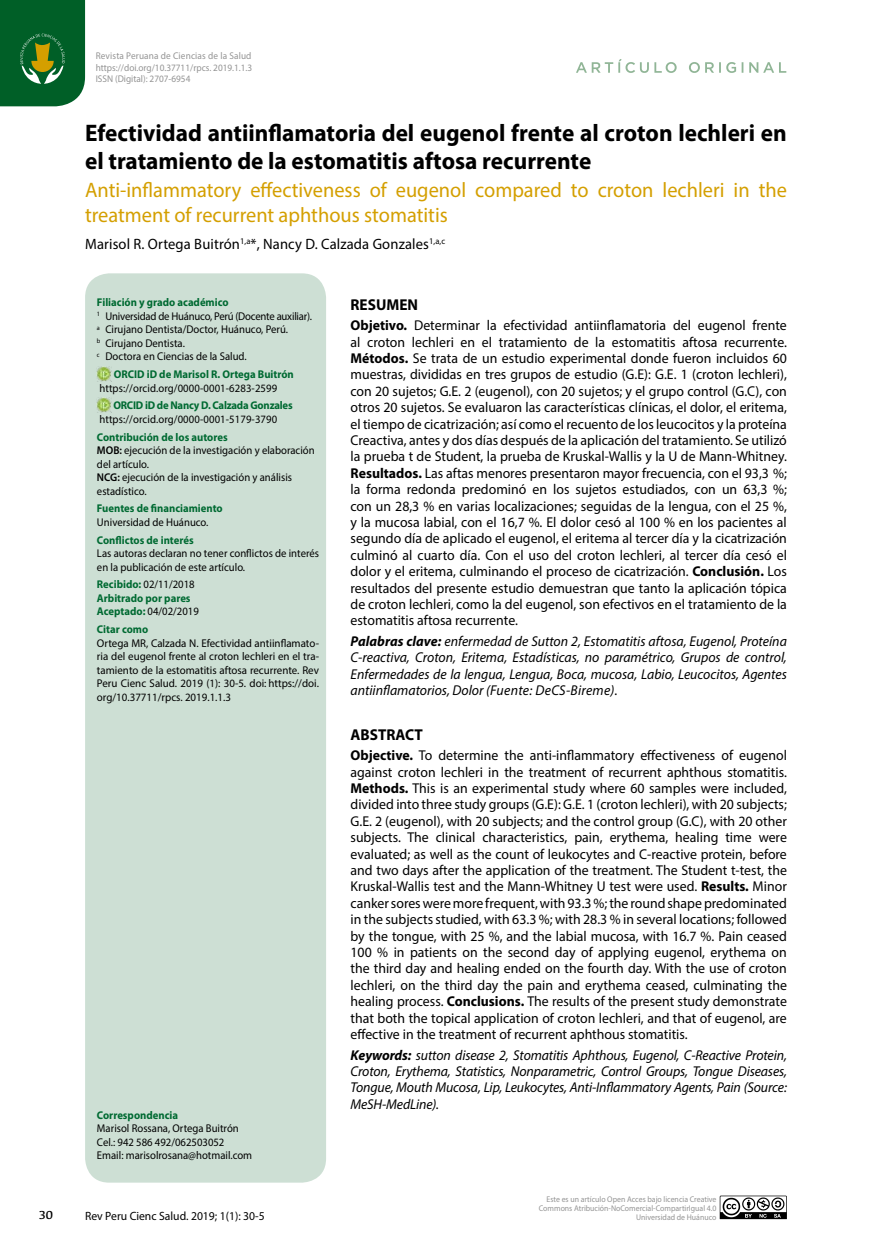
<style>
.page{position:relative;width:872px;height:1255px;background:#fff}
.page>*{position:absolute;margin:0;border:0;box-sizing:border-box;transform-origin:0 0}
.t1{font:700 24px/27.6px "Myriad Pro";color:#000}
.t2{font:21px/24.2px "Myriad Pro";color:#d49f00}
.t3{font:700 15.75px "Myriad Pro";color:#000}
.t4{font:15px "Myriad Pro";letter-spacing:.01em;color:#000}
.t5{font:14.25px/16.4px "Myriad Pro";color:#000;text-align:justify}
.t6{font:italic 14.25px/16.4px "Myriad Pro";letter-spacing:-.005em;color:#000;text-align:justify}
.t7{font:12px "Myriad Pro";color:#000}
.t8{font:12px "Kefa";color:#000}
.t9{font:11.25px/13.5px "Myriad Pro";color:#000;scale:.95 1}
.t10{font:11.25px/13.5px "Myriad Pro";color:#000;text-align:justify}
.t11{font:700 11.25px/13.5px "Myriad Pro";color:#006a32;scale:.95 1}
.t12{font:700 11.25px "Myriad Pro";letter-spacing:-.02em;color:#006a32;scale:.95 1}
.t13{font:9.75px/11.2px "Myriad Pro";color:#949494;text-align:justify;scale:.95 1}
.t14{font:8.25px/9px "Myriad Pro";color:#949494;text-align:right;scale:.95 1}
.s1{font-weight:700;color:#006a32}
.s2{font-weight:600}
.s3{font-weight:400;color:#000}
.s4{font-weight:700}
.s5{font-size:12px}
</style>
<div class="page">
<svg style="left:576px;top:59px;width:210px;height:14px"></svg>
<svg style="left:0;top:0;width:85px;height:106px;background:#166930"></svg>
<svg style="left:719px;top:1195px;width:68px;height:24px"></svg>
<div style="left:85px;top:273px;width:241px;height:909px;background:#cddfd4;border-radius:24px"></div>
<img style="left:97px;top:366px;width:15px;height:15px">
<img style="left:97px;top:398px;width:15px;height:14px">
<p class="t13" style="left:96px;top:50px;width:166px">Revista Peruana de Ciencias de la Salud https://doi.org/10.37711/rpcs. 2019.1.1.3<br>ISSN (Digital): 2707-6954</p>
<h1 class="t1" style="left:85px;top:119px;width:703px">Efectividad antiinflamatoria del eugenol frente al croton lechleri en el tratamiento de la estomatitis aftosa recurrente</h1>
<h2 class="t2" style="left:85px;top:178px;width:703px">Anti-inflammatory effectiveness of eugenol compared to croton lechleri in the treatment of recurrent aphthous stomatitis</h2>
<p class="t4" style="left:85px;top:235px;width:362px">Marisol R. Ortega Buitrón<sup>1,a</sup>*, Nancy D. Calzada Gonzales<sup>1,a,c</sup></p>
<p class="t9" style="left:97px;top:295px;width:228px"><span class="s1">Filiación y grado académico<br></span><sup>1</sup> Universidad de Huánuco, Perú (Docente auxiliar). <sup>a</sup> Cirujano Dentista/Doctor, Huánuco, Perú.<br><sup>b</sup> Cirujano Dentista.<br><sup>c</sup> Doctora en Ciencias de la Salud.</p>
<p class="t11" style="left:114px;top:367px;width:191px">ORCID iD de Marisol R. Ortega Buitrón</p>
<p class="t9" style="left:99px;top:381px;width:189px">https://orcid.org/0000-0001-6283-2599</p>
<p class="t12" style="left:113px;top:398px;width:190px">ORCID iD de Nancy D. Calzada Gonzales</p>
<p class="t9" style="left:99px;top:412px;width:189px">https://orcid.org/0000-0001-5179-3790</p>
<p class="t9" style="left:97px;top:430px;width:231px"><span class="s1">Contribución de los autores<br></span><span class="s2">MOB:</span> ejecución de la investigación y elaboración del artículo.<br><span class="s2">NCG:</span> ejecución de la investigación y análisis estadístico.</p>
<p class="t11" style="left:97px;top:501px;width:134px">Fuentes de financiamiento</p>
<p class="t9" style="left:97px;top:515px;width:119px">Universidad de Huánuco.</p>
<p class="t11" style="left:97px;top:532px;width:103px">Conflictos de interés</p>
<p class="t9" style="left:97px;top:546px;width:235px">Las autoras declaran no tener conflictos de interés en la publicación de este artículo.</p>
<p class="t11" style="left:97px;top:577px;width:109px">Recibido: <span class="s3">02/11/2018<br></span>Arbitrado por pares<br>Aceptado: <span class="s3">04/02/2019</span></p>
<p class="t11" style="left:97px;top:622px;width:55px">Citar como</p>
<p class="t10" style="left:97px;top:636px;width:223px">Ortega MR, Calzada N. Efectividad antiinflamato&shy;ria del eugenol frente al croton lechleri en el tra&shy;tamiento de la estomatitis aftosa recurrente. Rev Peru Cienc Salud. 2019 (1): 30-5. doi: https://doi. org/10.37711/rpcs. 2019.1.1.3</p>
<p class="t11" style="left:97px;top:1107px;width:87px">Correspondencia</p>
<p class="t9" style="left:97px;top:1121px;width:165px">Marisol Rossana, Ortega Buitrón<br>Cel.: 942 586 492/062503052<br>Email: marisolrosana@hotmail.com</p>
<p class="t8" style="left:39px;top:1207px;width:16px">30</p>
<p class="t7" style="left:85px;top:1208px;width:181px">Rev Peru Cienc Salud. 2019; 1(1): 30-5</p>
<p class="t3" style="left:350px;top:294px;width:69px">RESUMEN</p>
<p class="t5" style="left:350px;top:317px;width:438px"><span class="s4">Objetivo.</span> Determinar la efectividad antiinflamatoria del eugenol frente al croton lechleri en el tratamiento de la estomatitis aftosa recurrente.<br><span class="s4">Métodos.</span> Se trata de un estudio experimental donde fueron incluidos 60 muestras, divididas en tres grupos de estudio (G.E): G.E. 1 (croton lechleri), con 20 sujetos; G.E. 2 (eugenol), con 20 sujetos; y el grupo control (G.C), con otros 20 sujetos. Se evaluaron las características clínicas, el dolor, el eritema, el tiempo de cicatrización; así como el recuento de los leucocitos y la proteína Creactiva, antes y dos días después de la aplicación del tratamiento. Se utilizó la prueba t de Student, la prueba de Kruskal-Wallis y la U de Mann-Whitney.<br><span class="s4">Resultados.</span> Las aftas menores presentaron mayor frecuencia, con el 93,3 %; la forma redonda predominó en los sujetos estudiados, con un 63,3 %; con un 28,3 % en varias localizaciones; seguidas de la lengua, con el 25 %, y la mucosa labial, con el 16,7 %. El dolor cesó al 100 % en los pacientes al segundo día de aplicado el eugenol, el eritema al tercer día y la cicatrización culminó al cuarto día. Con el uso del croton lechleri, al tercer día cesó el dolor y el eritema, culminando el proceso de cicatrización. <span class="s4">Conclusión.</span> Los resultados del presente estudio demuestran que tanto la aplicación tópica de croton lechleri<span class="s5">,</span> como la del eugenol, son efectivos en el tratamiento de la estomatitis aftosa recurrente.</p>
<p class="t6" style="left:350px;top:633px;width:438px"><span class="s4">Palabras clave:</span> enfermedad de Sutton 2, Estomatitis aftosa, Eugenol, Proteína C-reactiva, Croton, Eritema, Estadísticas, no paramétrico, Grupos de control, Enfermedades de la lengua, Lengua, Boca, mucosa, Labio, Leucocitos, Agentes antiinflamatorios, Dolor (Fuente: DeCS-Bireme).</p>
<p class="t3" style="left:350px;top:724px;width:74px">ABSTRACT</p>
<p class="t5" style="left:350px;top:747px;width:438px"><span class="s4">Objective.</span> To determine the anti-inflammatory effectiveness of eugenol against croton lechleri in the treatment of recurrent aphthous stomatitis.<br><span class="s4">Methods.</span> This is an experimental study where 60 samples were included, divided into three study groups (G.E): G.E. 1 (croton lechleri), with 20 subjects; G.E. 2 (eugenol), with 20 subjects; and the control group (G.C), with 20 other subjects. The clinical characteristics, pain, erythema, healing time were evaluated; as well as the count of leukocytes and C-reactive protein, before and two days after the application of the treatment. The Student t-test, the Kruskal-Wallis test and the Mann-Whitney U test were used. <span class="s4">Results.</span> Minor canker sores were more frequent, with 93.3 %; the round shape predominated in the subjects studied, with 63.3 %; with 28.3 % in several locations; followed by the tongue, with 25 %, and the labial mucosa, with 16.7 %. Pain ceased 100 % in patients on the second day of applying eugenol, erythema on the third day and healing ended on the fourth day. With the use of croton lechleri, on the third day the pain and erythema ceased, culminating the healing process. <span class="s4">Conclusions.</span> The results of the present study demonstrate that both the topical application of croton lechleri, and that of eugenol, are effective in the treatment of recurrent aphthous stomatitis.</p>
<p class="t6" style="left:350px;top:1046px;width:438px"><span class="s4">Keywords:</span> sutton disease 2, Stomatitis Aphthous, Eugenol, C-Reactive Protein, Croton, Erythema, Statistics, Nonparametric, Control Groups, Tongue Diseases, Tongue, Mouth Mucosa, Lip, Leukocytes, Anti-Inflammatory Agents, Pain (Source:<br>MeSH-MedLine).</p>
<p class="t14" style="left:539px;top:1194px;width:188px">Este es un artículo Open Acces bajo licencia Creative<br>Commons Atribución-NoComercial-CompartirIgual 4.0<br>Universidad de Huánuco</p>
</div>
